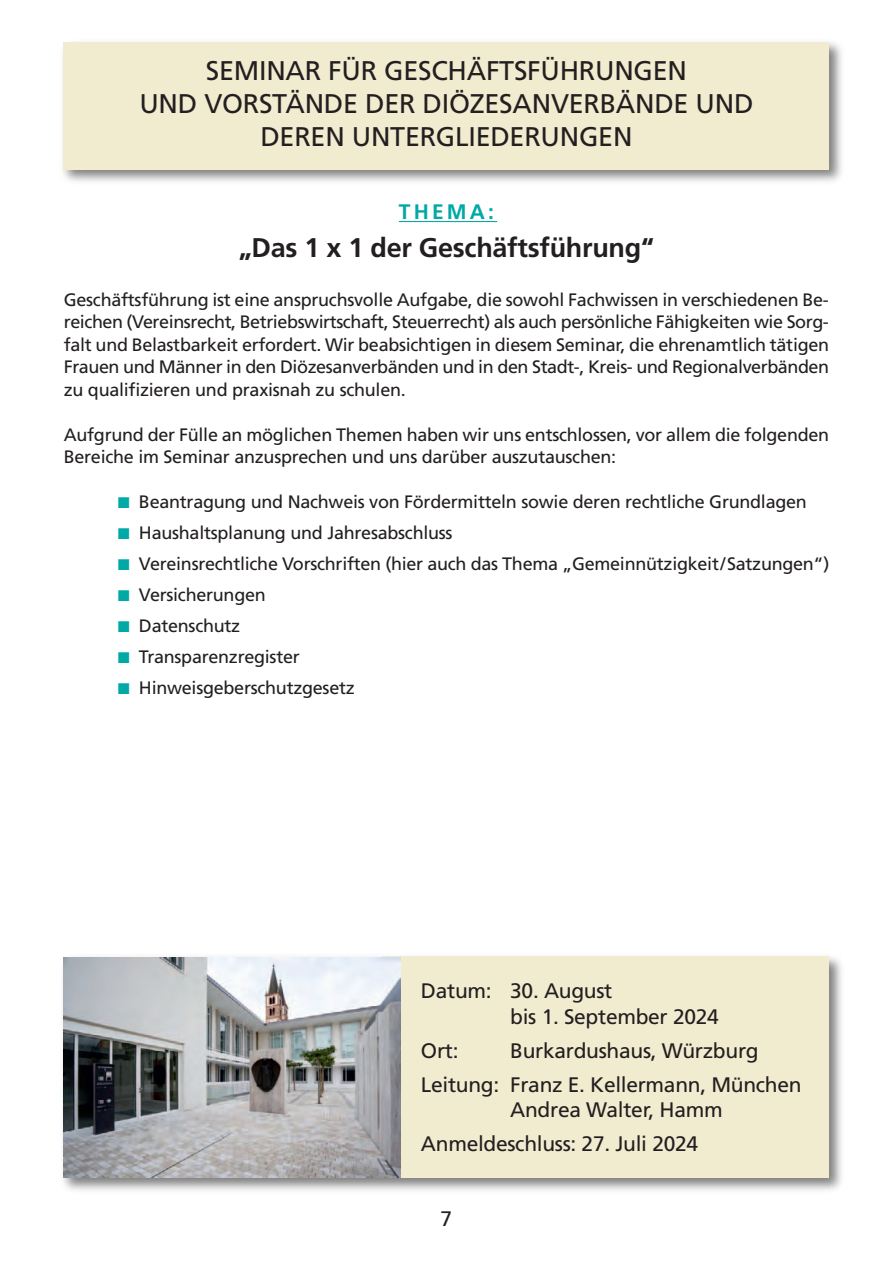
<style>
.page{position:relative;width:893px;height:1263px;background:#fff}
.page>*{position:absolute;margin:0;border:0;box-sizing:border-box;transform-origin:0 0}
.t1{font:27px/33px "Frutiger LT Std";letter-spacing:-.01em;color:#231f20;text-align:center}
.t2{font:700 27px "Frutiger LT Std";letter-spacing:-.01em;color:#231f20}
.t3{font:21px/25.5px "Frutiger LT Std";letter-spacing:-.015em;color:#231f20}
.t4{font:700 21px "Frutiger LT Std";letter-spacing:.15em;color:#00a9a5}
.t5{font:18px/22.5px "Frutiger LT Std";letter-spacing:-.015em;color:#231f20;text-align:justify}
.s1{color:#00a9a5}
</style>
<div class="page">
<hr style="left:399px;top:221px;width:98px;height:1px;background:#00a9a5">
<img style="left:63px;top:42px;width:778px;height:140px">
<div style="left:64px;top:43px;width:765px;height:127px;background:#f1ebd0"></div>
<img style="left:63px;top:956px;width:778px;height:235px">
<div style="left:383px;top:957px;width:446px;height:221px;background:#f1ebd0"></div>
<img style="left:64px;top:957px;width:336px;height:220px">
<p class="t1" style="left:139px;top:56px;width:616px">SEMINAR FÜR GESCHÄFTSFÜHRUNGEN<br>UND VORSTÄNDE DER DIÖZESANVERBÄNDE UND<br>DEREN UNTERGLIEDERUNGEN</p>
<p class="t4" style="left:399px;top:204px;width:97px">THEMA:</p>
<p class="t2" style="left:239px;top:236px;width:417px">„Das 1 x 1 der Geschäftsführung“</p>
<p class="t5" style="left:64px;top:290px;width:767px">Geschäftsführung ist eine anspruchsvolle Aufgabe, die sowohl Fachwissen in verschiedenen Be&shy;reichen (Vereinsrecht, Betriebswirtschaft, Steuerrecht) als auch persönliche Fähigkeiten wie Sorg&shy;falt und Belastbarkeit erfordert. Wir beabsichtigen in diesem Seminar, die ehrenamtlich tätigen Frauen und Männer in den Diözesanverbänden und in den Stadt-, Kreis- und Regionalverbänden zu qualifizieren und praxisnah zu schulen.</p>
<p class="t5" style="left:64px;top:425px;width:767px">Aufgrund der Fülle an möglichen Themen haben wir uns entschlossen, vor allem die folgenden<br>Bereiche im Seminar anzusprechen und uns darüber auszutauschen:</p>
<p class="t5" style="left:118px;top:492px;width:691px"><span class="s1">◾</span> Beantragung und Nachweis von Fördermitteln sowie deren rechtliche Grundlagen</p>
<p class="t5" style="left:118px;top:523px;width:336px"><span class="s1">◾</span> Haushaltsplanung und Jahresabschluss</p>
<p class="t5" style="left:118px;top:554px;width:713px"><span class="s1">◾</span> Vereinsrechtliche Vorschriften (hier auch das Thema „Gemeinnützigkeit/Satzungen“)</p>
<p class="t5" style="left:118px;top:585px;width:150px"><span class="s1">◾</span> Versicherungen</p>
<p class="t5" style="left:118px;top:616px;width:124px"><span class="s1">◾</span> Datenschutz</p>
<p class="t5" style="left:118px;top:647px;width:184px"><span class="s1">◾</span> Transparenzregister</p>
<p class="t5" style="left:118px;top:678px;width:239px"><span class="s1">◾</span> Hinweisgeberschutzgesetz</p>
<p class="t3" style="left:510px;top:980px;width:210px;text-indent:-89px">Datum: 30. August<br>bis 1. September 2024</p>
<p class="t3" style="left:421px;top:1039px;width:39px">Ort:</p>
<p class="t3" style="left:510px;top:1039px;width:250px">Burkardushaus, Würzburg</p>
<p class="t3" style="left:421px;top:1073px;width:382px;text-align:center">Leitung: Franz E. Kellermann, München<br>Andrea Walter, Hamm</p>
<p class="t3" style="left:421px;top:1133px;width:279px">Anmeldeschluss: 27. Juli 2024</p>
<p class="t3" style="left:441px;top:1207px;width:13px">7</p>
</div>
